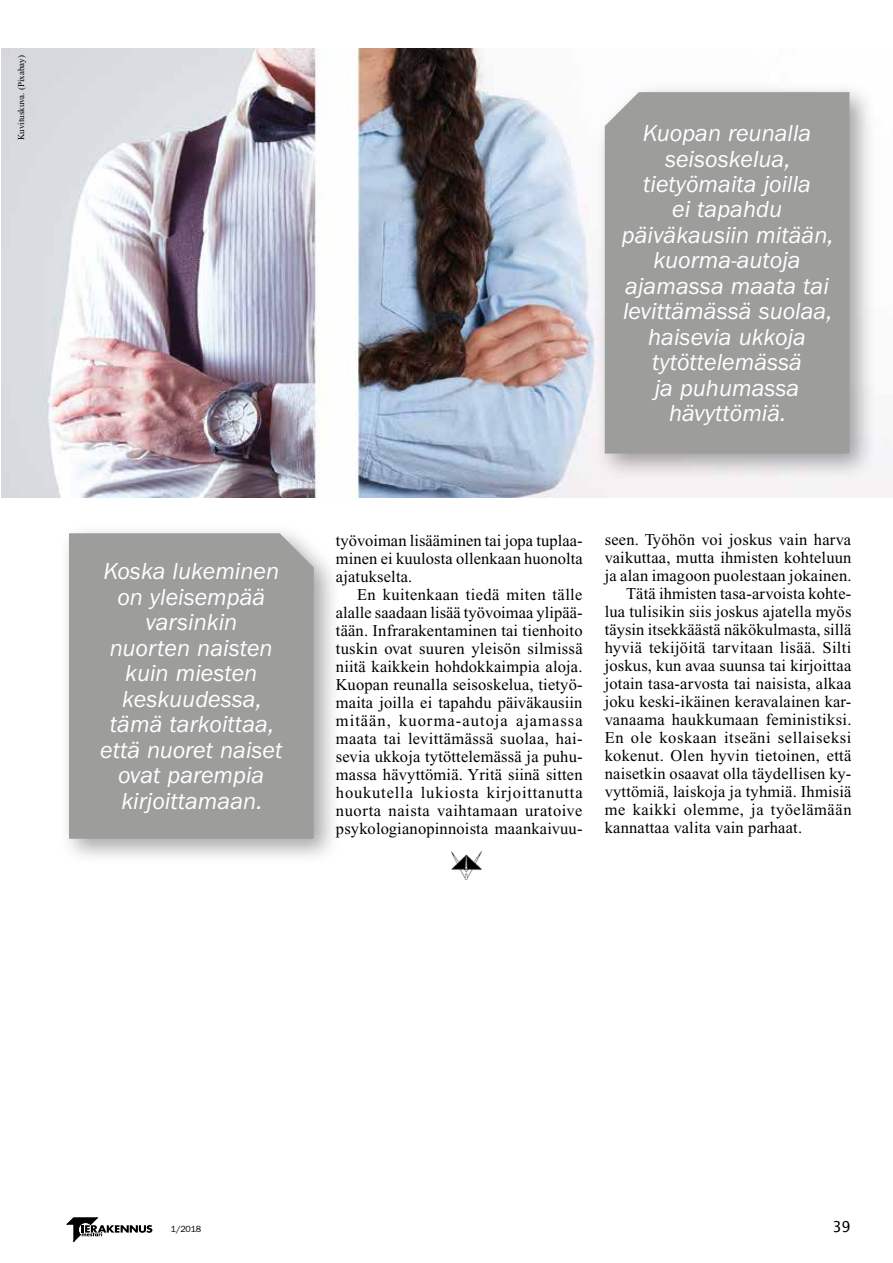
<style>
.page{position:relative;width:893px;height:1263px;background:#fff}
.page>*{position:absolute;margin:0;border:0;box-sizing:border-box;transform-origin:0 0}
.t1{font:italic 24px/25.5px "ITC Franklin Gothic Std";color:#fff;text-align:center}
.t2{font:16.5px/18px "Times New Roman";letter-spacing:.01em;color:#000;text-align:justify}
.t3{font:16.5px "Times New Roman";letter-spacing:.035em;color:#000}
.t4{font:16.5px "Times New Roman";letter-spacing:.03em;color:#000}
.t5{font:15px "Lucida Sans Typewriter";color:#000}
.t6{font:9px "Times New Roman";color:#000}
.t7{font:9px "ITC Franklin Gothic Std";color:#000}
</style>
<div class="page">
<svg style="left:67px;top:1218px;width:85px;height:24px"></svg>
<div style="left:59px;top:523px;width:282px;height:343px;background:#000;opacity:.35"></div>
<div style="left:69px;top:533px;width:245px;height:306px;background:#9d9d9c"></div>
<img style="left:451px;top:851px;width:31px;height:29px">
<img style="left:1px;top:48px;width:892px;height:449px">
<div style="left:595px;top:82px;width:282px;height:399px;background:#000;opacity:.35"></div>
<div style="left:605px;top:92px;width:244px;height:362px;background:#9d9d9c"></div>
<p class="t6" style="left:16px;top:140px;width:86px;rotate:-90deg">Kuvituskuva. (Pixabay)</p>
<h1 class="t1" style="left:100px;top:559px;width:184px">Koska lukeminen on yleisempää varsinkin<br>nuorten naisten kuin miesten keskuudessa, tämä tarkoittaa, että nuoret naiset ovat parempia kirjoittamaan.</h1>
<h1 class="t1" style="left:622px;top:121px;width:213px">Kuopan reunalla seisoskelua, tietyömaita joilla<br>ei tapahdu päiväkausiin mitään, kuorma-autoja ajamassa maata tai levittämässä suolaa, haisevia ukkoja tytöttelemässä<br>ja puhumassa hävyttömiä.</h1>
<p class="t2" style="left:336px;top:532px;width:248px">työvoiman lisääminen tai jopa tuplaa&shy;minen ei kuulosta ollenkaan huonolta ajatukselta.</p>
<p class="t2" style="left:336px;top:586px;width:248px;text-indent:21px">En kuitenkaan tiedä miten tälle alalle saadaan lisää työvoimaa ylipää&shy;tään. Infrarakentaminen tai tienhoito tuskin ovat suuren yleisön silmissä niitä kaikkein hohdokkaimpia aloja.<br>Kuopan reunalla seisoskelua, tietyö&shy;maita joilla ei tapahdu päiväkausiin mitään, kuorma-autoja ajamassa maata tai levittämässä suolaa, hai&shy;sevia ukkoja tytöttelemässä ja puhu&shy;massa hävyttömiä. Yritä siinä sitten houkutella lukiosta kirjoittanutta nuorta naista vaihtamaan uratoive psykologianopinnoista maankaivuu-</p>
<p class="t2" style="left:605px;top:531px;width:248px">seen. Työhön voi joskus vain harva</p>
<p class="t2" style="left:605px;top:549px;width:248px">vaikuttaa, mutta ihmisten kohteluun</p>
<p class="t2" style="left:605px;top:567px;width:248px">ja alan imagoon puolestaan jokainen.</p>
<p class="t2" style="left:626px;top:585px;width:227px">Tätä ihmisten tasa-arvoista kohte-</p>
<p class="t2" style="left:605px;top:603px;width:248px">lua tulisikin siis joskus ajatella myös</p>
<p class="t2" style="left:605px;top:621px;width:248px">täysin itsekkäästä näkökulmasta, sillä</p>
<p class="t2" style="left:605px;top:639px;width:248px">hyviä tekijöitä tarvitaan lisää. Silti</p>
<p class="t2" style="left:605px;top:657px;width:248px">joskus, kun avaa suunsa tai kirjoittaa</p>
<p class="t2" style="left:605px;top:675px;width:248px">jotain tasa-arvosta tai naisista, alkaa</p>
<p class="t2" style="left:605px;top:693px;width:248px">joku keski-ikäinen keravalainen kar-</p>
<p class="t2" style="left:605px;top:711px;width:248px">vanaama haukkumaan feministiksi.</p>
<p class="t3" style="left:605px;top:729px;width:248px">En ole koskaan itseäni sellaiseksi</p>
<p class="t2" style="left:605px;top:747px;width:248px">kokenut. Olen hyvin tietoinen, että</p>
<p class="t2" style="left:605px;top:765px;width:248px">naisetkin osaavat olla täydellisen ky-</p>
<p class="t2" style="left:605px;top:783px;width:248px">vyttömiä, laiskoja ja tyhmiä. Ihmisiä</p>
<p class="t4" style="left:605px;top:801px;width:248px">me kaikki olemme, ja työelämään</p>
<p class="t2" style="left:605px;top:819px;width:199px">kannattaa valita vain parhaat.</p>
<p class="t7" style="left:171px;top:1224px;width:32px">1/2018</p>
<p class="t5" style="left:832px;top:1218px;width:20px">39</p>
</div>
